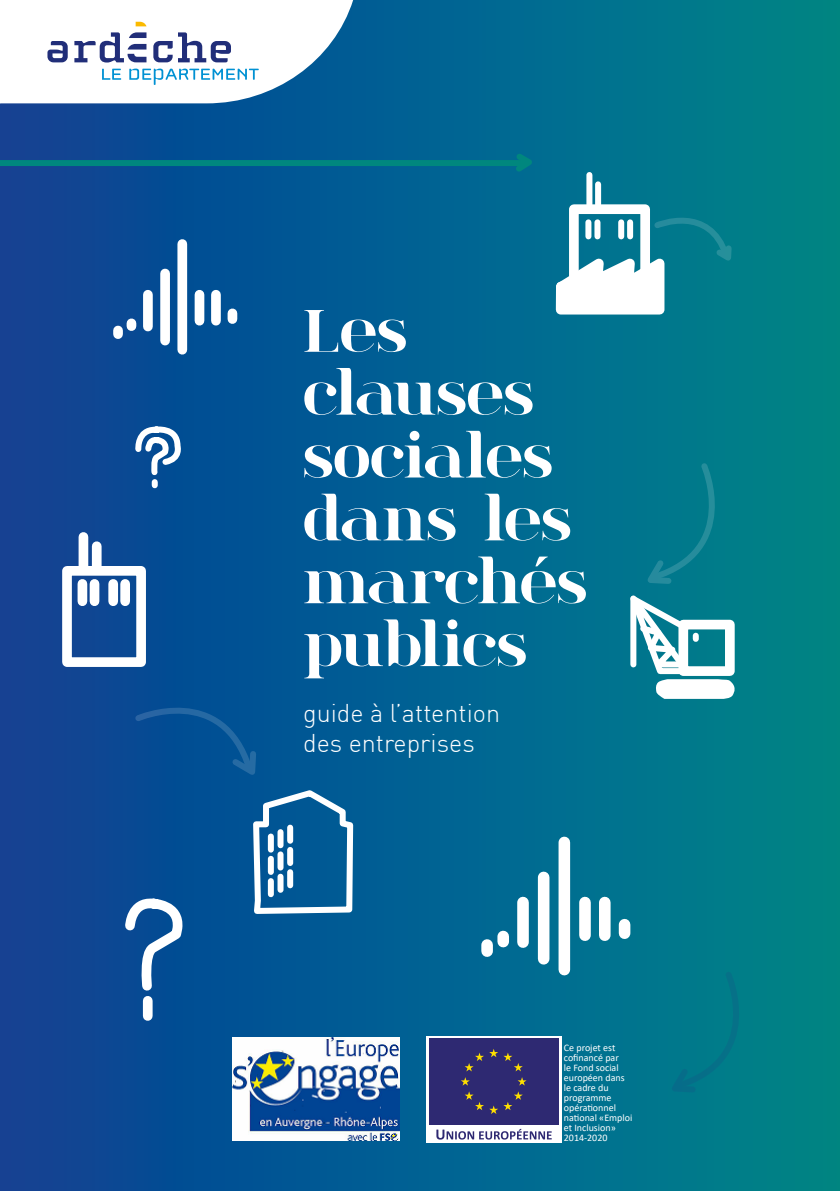
<style>
.page{position:relative;width:840px;height:1191px;background:#fff}
.page>*{position:absolute;margin:0;border:0;box-sizing:border-box;transform-origin:0 0}
.t1{font:700 62.8px/62.8px "spinwerad";color:#fff}
.t2{font:300 25.2px/30.2px "DIN";color:#fff}
.t3{font:10px/10px "Calibri";color:#fff}
</style>
<div class="page">
<div style="left:0;top:0;width:839px;height:1191px;background:linear-gradient(to right,#0c3f97,#008689)"></div>
<svg style="left:426px;top:1127px;width:135px;height:15px"></svg>
<div style="left:568px;top:204px;width:81px;height:99px;border:10px solid #fff"></div>
<div style="left:586px;top:175px;width:6px;height:30px;background:#fff"></div>
<svg style="left:594px;top:184px;width:6px;height:21px"></svg>
<div style="left:517px;top:902px;width:11px;height:40px;background:#fff"></div>
<div style="left:537px;top:877px;width:12px;height:81px;background:#fff"></div>
<div style="left:558px;top:842px;width:11px;height:127px;background:#fff"></div>
<div style="left:579px;top:902px;width:11px;height:33px;background:#fff"></div>
<div style="left:598px;top:902px;width:12px;height:33px;background:#fff"></div>
<div style="left:618px;top:924px;width:12px;height:9px;background:#fff"></div>
<div style="left:497px;top:936px;width:11px;height:5px;background:#fff"></div>
<div style="left:481px;top:945px;width:11px;height:6px;background:#fff"></div>
<div style="left:143px;top:295px;width:10px;height:31px;background:#fff"></div>
<div style="left:160px;top:273px;width:10px;height:68px;background:#fff"></div>
<div style="left:177px;top:244px;width:10px;height:106px;background:#fff"></div>
<div style="left:194px;top:295px;width:10px;height:26px;background:#fff"></div>
<div style="left:211px;top:295px;width:10px;height:26px;background:#fff"></div>
<div style="left:227px;top:313px;width:10px;height:6px;background:#fff"></div>
<svg style="left:126px;top:323px;width:10px;height:3px"></svg>
<svg style="left:113px;top:330px;width:10px;height:4px"></svg>
<svg style="left:132px;top:424px;width:51px;height:61px"></svg>
<svg style="left:250px;top:786px;width:106px;height:131px"></svg>
<div style="left:268px;top:836px;width:6px;height:13px;background:#fff"></div>
<div style="left:268px;top:858px;width:6px;height:14px;background:#fff"></div>
<div style="left:268px;top:881px;width:6px;height:13px;background:#fff"></div>
<div style="left:277px;top:832px;width:6px;height:13px;background:#fff"></div>
<div style="left:277px;top:854px;width:6px;height:13px;background:#fff"></div>
<div style="left:277px;top:876px;width:6px;height:14px;background:#fff"></div>
<div style="left:287px;top:827px;width:6px;height:13px;background:#fff"></div>
<div style="left:287px;top:850px;width:6px;height:13px;background:#fff"></div>
<div style="left:287px;top:872px;width:6px;height:13px;background:#fff"></div>
<div style="left:62px;top:566px;width:84px;height:101px;border:10px solid #fff"></div>
<div style="left:120px;top:584px;width:10px;height:17px;background:#fff"></div>
<div style="left:108px;top:584px;width:10px;height:17px;background:#fff"></div>
<div style="left:90px;top:584px;width:9px;height:17px;background:#fff"></div>
<div style="left:77px;top:584px;width:10px;height:17px;background:#fff"></div>
<div style="left:79px;top:537px;width:9px;height:33px;background:#fff"></div>
<div style="left:92px;top:546px;width:9px;height:24px;background:#fff"></div>
<svg style="left:120px;top:895px;width:67px;height:100px"></svg>
<div style="left:143px;top:1000px;width:9px;height:16px;background:#fff"></div>
<svg style="left:132px;top:703px;width:127px;height:74px;background:#055195"></svg>
<svg style="left:547px;top:214px;width:187px;height:105px"></svg>
<svg style="left:612px;top:460px;width:124px;height:239px"></svg>
<svg style="left:669px;top:968px;width:74px;height:127px;background:#00798a"></svg>
<div style="left:0;top:160px;width:522px;height:6px;background:#00877e"></div>
<svg style="left:510px;top:148px;width:30px;height:29px"></svg>
<div style="left:426px;top:1035px;width:135px;height:92px;background:#fff"></div>
<div style="left:428px;top:1038px;width:130px;height:87px;background:#2e2972"></div>
<svg style="left:465px;top:1052px;width:18px;height:19px"></svg>
<svg style="left:461px;top:1077px;width:8px;height:8px"></svg>
<svg style="left:465px;top:1091px;width:18px;height:19px"></svg>
<svg style="left:489px;top:1091px;width:33px;height:23px"></svg>
<svg style="left:517px;top:1077px;width:9px;height:8px"></svg>
<svg style="left:489px;top:1049px;width:33px;height:22px"></svg>
<svg style="left:436px;top:1128px;width:115px;height:11px"></svg>
<svg style="left:0;top:0;width:353px;height:103px"></svg>
<img style="left:232px;top:1037px;width:167px;height:103px">
<h1 class="t1" style="left:303px;top:297px;width:285px">Les clauses sociales dans les marchés publics</h1>
<h2 class="t2" style="left:303px;top:697px;width:198px">guide à l’attention des entreprises</h2>
<p class="t3" style="left:563px;top:1042px;width:70px">Ce projet est cofinancé par<br>le Fond social européen dans le cadre du programme opérationnel national «Emploi et Inclusion»<br>2014-2020</p>
</div>
